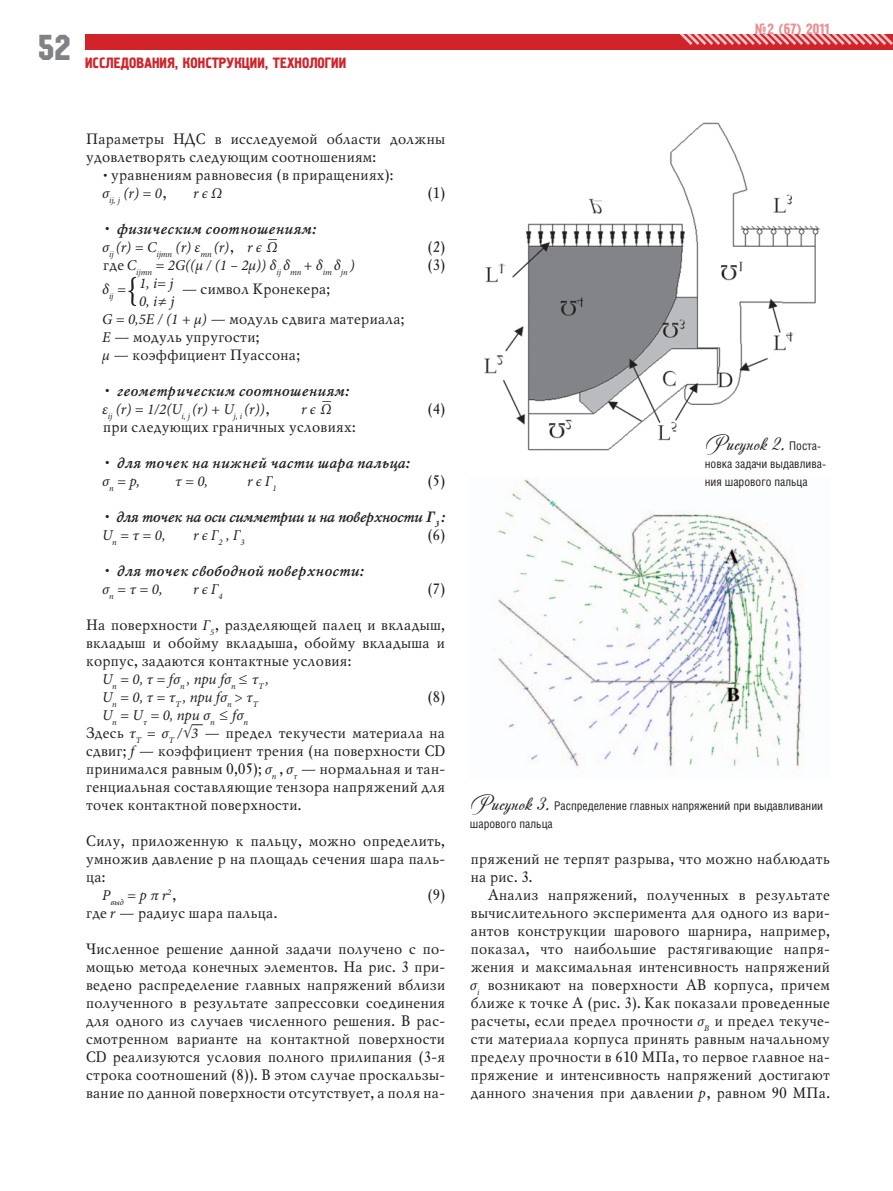
<style>
.page{position:relative;width:893px;height:1191px;background:#fff}
.page>*{position:absolute;margin:0;border:0;box-sizing:border-box;transform-origin:0 0}
.t1{font:36px "Machine C";color:#808285}
.PODPIS{font:21px "Andantinoscript";color:#231f20}
.TEXT{font:15px/18px "Mysl C";color:#231f20;text-align:justify}
.TEXT-2{font:italic 15px "Minion Pro";color:#231f20}
.TEXT-3{font:italic 700 15px "Mysl C";color:#231f20}
.KOLONTITUL{font:15px "Pollock 1 C";color:#d1232a}
.TEXT-4{font:italic 700 15px "Mysl C";letter-spacing:-.05em;color:#231f20}
.PODPIS-2{font:12px/18px "Helios Cond";color:#231f20}
.s1{font-family:"Mysl C";font-style:normal}
.s2{font-family:"Minion Pro";font-style:italic}
.s3{font-family:"Helios Cond";font-size:12px}
.s4{font-family:"Andantinoscript";font-size:21px}
</style>
<div class="page">
<div style="left:85px;top:34px;width:808px;height:16px;background:#d1232a"></div>
<svg style="left:679px;top:34px;width:214px;height:11px"></svg>
<img style="left:494px;top:478px;width:309px;height:290px">
<img style="left:484px;top:122px;width:336px;height:329px">
<svg style="left:128px;top:277px;width:8px;height:29px"></svg>
<h1 class="t1" style="left:38px;top:27px;width:34px">52</h1>
<p class="KOLONTITUL" style="left:85px;top:55px;width:263px">ИССЛЕДОВАНИЯ, КОНСТРУКЦИИ, ТЕХНОЛОГИИ</p>
<p class="TEXT" style="left:85px;top:130px;width:361px">Параметры НДС в исследуемой области должны удовлетворять следующим соотношениям:</p>
<p class="TEXT" style="left:102px;top:166px;width:292px">• уравнениям равновесия (в приращениях):</p>
<p class="TEXT-2" style="left:102px;top:183px;width:65px">σ<sub>ij,</sub> <sub>j</sub> (r) = 0<span class="s1">,</span></p>
<p class="TEXT-2" style="left:193px;top:183px;width:31px">r єΩ</p>
<p class="TEXT" style="left:426px;top:184px;width:20px">(1)</p>
<p class="TEXT-3" style="left:102px;top:221px;width:215px">• физическим соотношениям:</p>
<p class="TEXT-2" style="left:102px;top:237px;width:177px">σ<sub>ij</sub> (r) = C<sub>ijmn</sub> (r) ε<sub>mn</sub> (r)<span class="s1">,</span> r є Ω</p>
<p class="TEXT" style="left:268px;top:223px;width:10px">_</p>
<p class="TEXT" style="left:426px;top:238px;width:20px">(2)</p>
<p class="TEXT-2" style="left:102px;top:255px;width:254px"><span class="s1">где</span> C<sub>ijmn</sub> = 2G((μ / (1 – 2μ)) δ<sub>ij</sub> δ<sub>mn</sub> + δ<sub>im</sub> δ<sub>jn</sub> )</p>
<p class="TEXT" style="left:426px;top:256px;width:20px">(3)</p>
<p class="TEXT-2" style="left:139px;top:273px;width:36px">1, i= j</p>
<p class="TEXT-2" style="left:102px;top:279px;width:25px">δ<sub>ij</sub> =</p>
<p class="TEXT" style="left:181px;top:280px;width:150px">— символ Кронекера;</p>
<p class="TEXT" style="left:102px;top:310px;width:303px"><span class="s2">G = 0,5E / (1 + μ)</span> — модуль сдвига материала;</p>
<p class="TEXT" style="left:102px;top:328px;width:158px"><span class="s2">E</span> — модуль упругости;</p>
<p class="TEXT" style="left:102px;top:346px;width:199px"><span class="s2">μ</span> — коэффициент Пуассона;</p>
<p class="TEXT-3" style="left:102px;top:383px;width:248px">• геометрическим соотношениям:</p>
<p class="TEXT-2" style="left:102px;top:399px;width:168px">ε<sub>ij</sub> (r) = 1/2(U<sub>i,</sub> <sub>j</sub> (r) + U<sub>j,</sub> <sub>i</sub> (r))<span class="s1">,</span></p>
<p class="TEXT-2" style="left:301px;top:399px;width:32px">r є Ω</p>
<p class="TEXT-2" style="left:139px;top:291px;width:37px">0, i≠ j</p>
<p class="TEXT" style="left:322px;top:385px;width:10px">_</p>
<p class="TEXT" style="left:426px;top:400px;width:20px">(4)</p>
<p class="TEXT" style="left:102px;top:418px;width:254px">при следующих граничных условиях:</p>
<p class="TEXT-3" style="left:102px;top:455px;width:308px">• для точек на нижней части шара пальца:</p>
<p class="TEXT-2" style="left:102px;top:471px;width:39px">σ<sub>n</sub> = p,</p>
<p class="TEXT-2" style="left:175px;top:471px;width:35px">τ = 0,</p>
<p class="TEXT-2" style="left:247px;top:471px;width:31px">r єГ<sub>1</sub></p>
<p class="TEXT" style="left:426px;top:472px;width:20px">(5)</p>
<p class="TEXT-4" style="left:102px;top:509px;width:344px">• для точек на оси симметрии и на поверхности Г<sub>3</sub> :</p>
<p class="TEXT-2" style="left:102px;top:525px;width:65px">U<sub>n</sub> = τ = 0,</p>
<p class="TEXT-2" style="left:193px;top:525px;width:53px">r є Г<sub>2</sub> , Г<sub>3</sub></p>
<p class="TEXT" style="left:426px;top:526px;width:20px">(6)</p>
<p class="TEXT-3" style="left:102px;top:563px;width:262px">• для точек свободной поверхности:</p>
<p class="TEXT-2" style="left:102px;top:579px;width:62px">σ<sub>n</sub> = τ = 0,</p>
<p class="TEXT-2" style="left:193px;top:579px;width:31px">r єГ<sub>4</sub></p>
<p class="TEXT" style="left:426px;top:580px;width:19px">(7)</p>
<p class="TEXT" style="left:85px;top:616px;width:361px">На поверхности <span class="s2">Г</span><sub>5</sub>, разделяющей палец и вкладыш, вкладыш и обойму вкладыша, обойму вкладыша и корпус, задаются контактные условия:</p>
<p class="TEXT-2" style="left:102px;top:669px;width:169px">U<sub>n</sub> = 0, τ = fσ<sub>n</sub> , при fσ<sub>n</sub> ≤ τ<sub>Т</sub> ,</p>
<p class="TEXT-2" style="left:102px;top:687px;width:157px">U<sub>n</sub> = 0, τ = τ<sub>Т</sub> , при fσ<sub>n</sub> &gt; τ<sub>Т</sub></p>
<p class="TEXT" style="left:426px;top:688px;width:20px">(8)</p>
<p class="TEXT-2" style="left:102px;top:705px;width:148px">U<sub>n</sub> = U<sub>τ</sub> = 0, при σ<sub>n</sub> ≤ fσ<sub>n</sub></p>
<p class="TEXT" style="left:85px;top:724px;width:361px">Здесь <span class="s2">τ</span><sub>Т</sub> <span class="s2">= σ</span><sub>Т</sub> <span class="s2">/√3</span> — предел текучести материала на сдвиг; <span class="s2">f</span> — коэффициент трения (на поверхности CD принимался равным 0,05); <span class="s2">σ</span><sub>n</sub> , <span class="s2">σ</span><sub>τ</sub> — нормальная и тан&shy;генциальная составляющие тензора напряжений для точек контактной поверхности.</p>
<p class="TEXT" style="left:85px;top:832px;width:361px">Силу, приложенную к пальцу, можно определить, умножив давление p на площадь сечения шара паль&shy;ца:</p>
<p class="TEXT-2" style="left:102px;top:885px;width:75px">P<sub>выд</sub> = p π r<sup>2</sup><span class="s1">,</span></p>
<p class="TEXT" style="left:426px;top:886px;width:20px">(9)</p>
<p class="TEXT" style="left:85px;top:904px;width:193px">где <span class="s2">r</span> — радиус шара пальца.</p>
<p class="TEXT" style="left:85px;top:940px;width:361px">Численное решение данной задачи получено с по&shy;мощью метода конечных элементов. На рис. 3 при&shy;ведено распределение главных напряжений вблизи полученного в результате запрессовки соединения для одного из случаев численного решения. В рас&shy;смотренном варианте на контактной поверхности CD реализуются условия полного прилипания (3-я строка соотношений (8)). В этом случае проскальзы&shy;вание по данной поверхности отсутствует, а поля на-</p>
<p class="KOLONTITUL" style="left:755px;top:21px;width:76px">№2 (67) 2011</p>
<p class="PODPIS" style="left:705px;top:429px;width:118px">Рисунок 2. <span class="s3">Поста-</span></p>
<p class="PODPIS-2" style="left:705px;top:455px;width:123px">новка задачи выдавлива&shy;ния шарового пальца</p>
<p class="PODPIS-2" style="left:470px;top:797px;width:355px"><span class="s4">Рисунок 3.</span> Распределение главных напряжений при выдавливании шарового пальца</p>
<p class="TEXT" style="left:470px;top:850px;width:361px">пряжений не терпят разрыва, что можно наблюдать на рис. 3.</p>
<p class="TEXT" style="left:470px;top:886px;width:361px;text-indent:17px">Анализ напряжений, полученных в результате вычислительного эксперимента для одного из вари&shy;антов конструкции шарового шарнира, например, показал, что наибольшие растягивающие напря&shy;жения и максимальная интенсивность напряжений <span class="s2">σ</span><sub>i</sub> возникают на поверхности АВ корпуса, причем ближе к точке А (рис. 3). Как показали проведенные расчеты, если предел прочности <span class="s2">σ</span><sub>В</sub> и предел текуче&shy;сти материала корпуса принять равным начальному пределу прочности в 610 МПа, то первое главное на&shy;пряжение и интенсивность напряжений достигают данного значения при давлении <span class="s2">p</span>, равном 90 МПа.</p>
</div>
